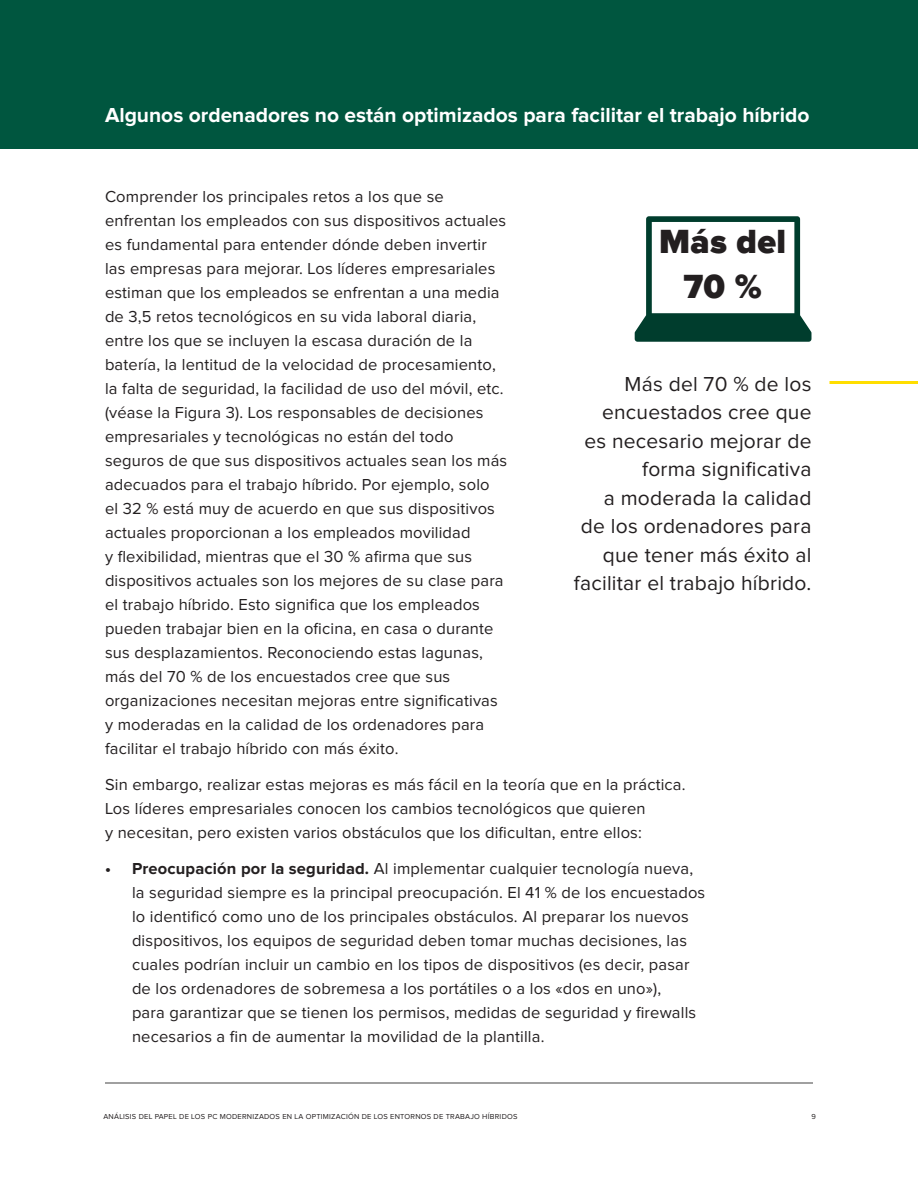
<style>
.page{position:relative;width:918px;height:1188px;background:#fff}
.page>*{position:absolute;margin:0;border:0;box-sizing:border-box;transform-origin:0 0}
.Callout_Large_Number{font:900 34.5px/45px "Proxima Nova";letter-spacing:.01em;color:#231f20;text-align:center}
.Callout{font:21px/28.5px "Proxima Nova";letter-spacing:.01em;color:#231f20;text-align:right}
.H1_W__Page_Header{font:700 21px "Proxima Nova";color:#fff}
.t1{font:16.5px/24px "Proxima Nova";letter-spacing:.01em;color:#231f20}
.t2{font:7.5px "Proxima Nova";letter-spacing:.03em;color:#231f20}
.s1{font-weight:700}
</style>
<div class="page">
<div style="left:0;top:0;width:918px;height:148px;background:#00563f"></div>
<hr style="left:830px;top:381px;width:88px;height:3px;background:#ffde00">
<svg style="left:635px;top:216px;width:176px;height:126px"></svg>
<hr style="left:105px;top:1082px;width:708px;height:2px;background:#828282">
<p class="H1_W__Page_Header" style="left:105px;top:103px;width:706px">Algunos ordenadores no están optimizados para facilitar el trabajo híbrido</p>
<p class="t1" style="left:105px;top:185px;width:404px">Comprender los principales retos a los que se enfrentan los empleados con sus dispositivos actuales es fundamental para entender dónde deben invertir las empresas para mejorar. Los líderes empresariales estiman que los empleados se enfrentan a una media de 3,5 retos tecnológicos en su vida laboral diaria, entre los que se incluyen la escasa duración de la batería, la lentitud de la velocidad de procesamiento, la falta de seguridad, la facilidad de uso del móvil, etc. (véase la Figura 3). Los responsables de decisiones empresariales y tecnológicas no están del todo seguros de que sus dispositivos actuales sean los más adecuados para el trabajo híbrido. Por ejemplo, solo<br>el 32 % está muy de acuerdo en que sus dispositivos actuales proporcionan a los empleados movilidad<br>y flexibilidad, mientras que el 30 % afirma que sus dispositivos actuales son los mejores de su clase para el trabajo híbrido. Esto significa que los empleados pueden trabajar bien en la oficina, en casa o durante sus desplazamientos. Reconociendo estas lagunas, más del 70 % de los encuestados cree que sus organizaciones necesitan mejoras entre significativas y moderadas en la calidad de los ordenadores para facilitar el trabajo híbrido con más éxito.</p>
<p class="t1" style="left:105px;top:773px;width:582px">Sin embargo, realizar estas mejoras es más fácil en la teoría que en la práctica.<br>Los líderes empresariales conocen los cambios tecnológicos que quieren<br>y necesitan, pero existen varios obstáculos que los dificultan, entre ellos:</p>
<p class="t1" style="left:132px;top:857px;width:575px;text-indent:-27px"><span class="s1">• Preocupación por la seguridad.</span> Al implementar cualquier tecnología nueva, la seguridad siempre es la principal preocupación. El 41 % de los encuestados lo identificó como uno de los principales obstáculos. Al preparar los nuevos dispositivos, los equipos de seguridad deben tomar muchas decisiones, las cuales podrían incluir un cambio en los tipos de dispositivos (es decir, pasar de los ordenadores de sobremesa a los portátiles o a los «dos en uno»),<br>para garantizar que se tienen los permisos, medidas de seguridad y firewalls necesarios a fin de aumentar la movilidad de la plantilla.</p>
<p class="Callout_Large_Number" style="left:659px;top:220px;width:129px">Más del<br>70 %</p>
<p class="Callout" style="left:574px;top:370px;width:239px">Más del 70 % de los encuestados cree que<br>es necesario mejorar de forma significativa<br>a moderada la calidad<br>de los ordenadores para que tener más éxito al facilitar el trabajo híbrido.</p>
<p class="t2" style="left:104px;top:1112px;width:415px">ANÁLISIS DEL PAPEL DE LOS PC MODERNIZADOS EN LA OPTIMIZACIÓN DE LOS ENTORNOS DE TRABAJO HÍBRIDOS</p>
<p class="t2" style="left:812px;top:1112px;width:6px">9</p>
</div>
